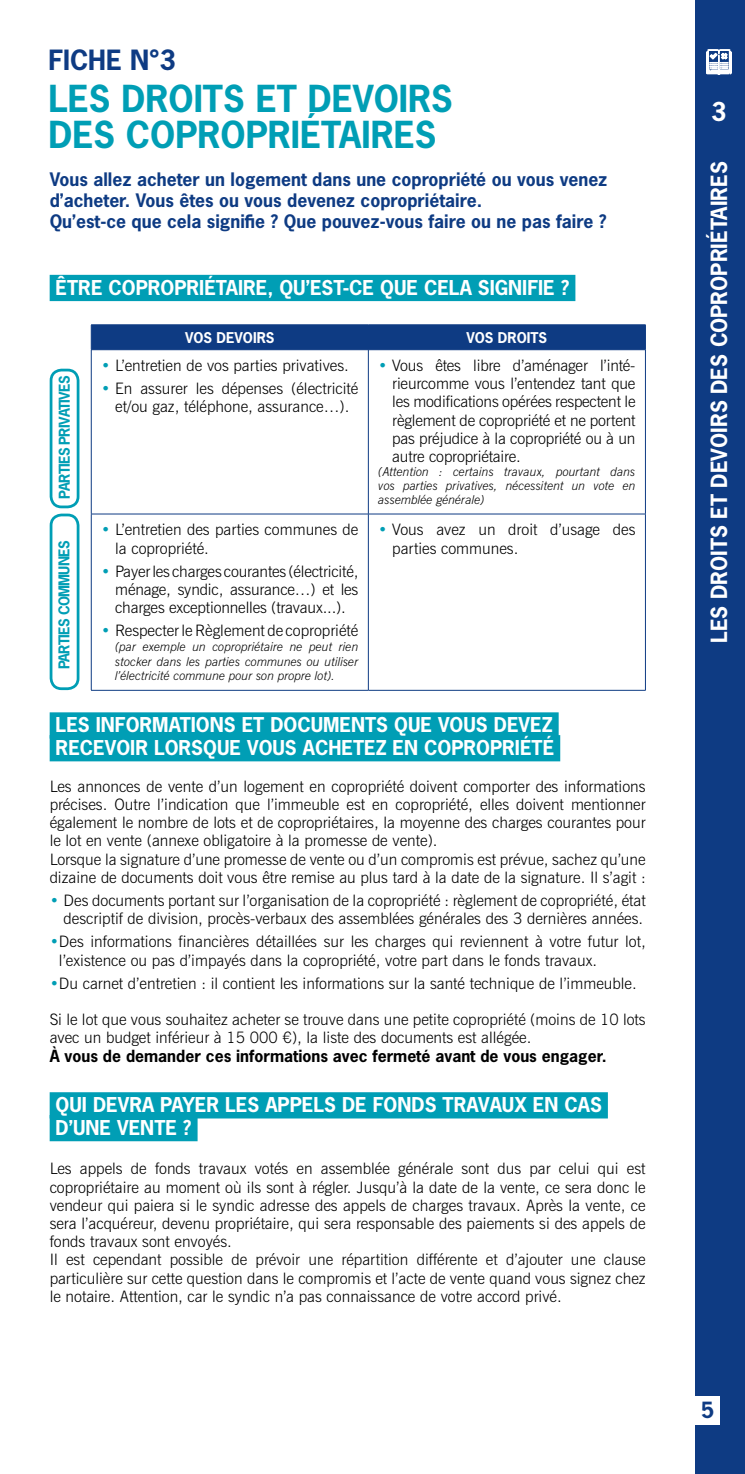
<style>
.page{position:relative;width:745px;height:1474px;background:#fff}
.page>*{position:absolute;margin:0;border:0;box-sizing:border-box;transform-origin:0 0}
.t1{font:700 35px/36.8px "News Gothic Std";color:#009eb5}
.t2{font:700 26.25px "News Gothic Std";color:#0e3b83}
.t3{font:700 24.5px "News Gothic Std";color:#fff}
.t4{font:700 21px "News Gothic Std";color:#fff}
.t5{font:700 21px "News Gothic Std";color:#0e3b83}
.t6{font:700 19.25px/22.8px "News Gothic Std";color:#fff}
.t7{font:700 17.5px/21px "News Gothic Std";color:#0e3b83}
.t8{font:300 15.75px/18.2px "News Gothic BT";color:#000}
.t9{font:700 15.75px "News Gothic Std";color:#000}
.t10{font:700 14px "News Gothic Std";letter-spacing:-.05em;color:#009eb5}
.t11{font:700 14px "News Gothic Std";color:#fff}
.t12{font:italic 300 12.25px/14px "News Gothic BT";color:#000;text-align:justify}
.s1{color:#009eb5}
</style>
<div class="page">
<div style="left:694px;top:0;width:50px;height:1473px;background:#0e3b83"></div>
<div style="left:645px;top:1395px;width:74px;height:29px;background:#fff"></div>
<div style="left:50px;top:275px;width:525px;height:26px;background:#009eb5"></div>
<div style="left:50px;top:712px;width:508px;height:26px;background:#009eb5"></div>
<div style="left:50px;top:735px;width:510px;height:26px;background:#009eb5"></div>
<div style="left:50px;top:1092px;width:557px;height:26px;background:#009eb5"></div>
<div style="left:50px;top:1114px;width:147px;height:27px;background:#009eb5"></div>
<svg style="left:706px;top:50px;width:25px;height:25px"></svg>
<svg style="left:49px;top:368px;width:31px;height:323px"></svg>
<hr style="left:91px;top:324px;width:277px;height:1px;background:#0e3b83">
<hr style="left:368px;top:324px;width:277px;height:1px;background:#0e3b83">
<div style="left:91px;top:325px;width:554px;height:24px;background:#0e3b83"></div>
<hr style="left:91px;top:349px;width:277px;height:1px;background:#0e3b83">
<hr style="left:91px;top:350px;width:1px;height:164px;background:#0e3b83">
<hr style="left:368px;top:349px;width:277px;height:1px;background:#0e3b83">
<hr style="left:368px;top:350px;width:1px;height:164px;background:#0e3b83">
<hr style="left:644px;top:350px;width:1px;height:164px;background:#0e3b83">
<hr style="left:91px;top:513px;width:277px;height:1px;background:#0e3b83">
<hr style="left:91px;top:514px;width:1px;height:176px;background:#0e3b83">
<hr style="left:368px;top:513px;width:277px;height:1px;background:#0e3b83">
<hr style="left:368px;top:514px;width:1px;height:176px;background:#0e3b83">
<hr style="left:644px;top:514px;width:1px;height:176px;background:#0e3b83">
<hr style="left:91px;top:690px;width:277px;height:1px;background:#0e3b83">
<hr style="left:368px;top:690px;width:277px;height:1px;background:#0e3b83">
<h2 class="t2" style="left:48px;top:43px;width:129px">FICHE N°3</h2>
<h1 class="t1" style="left:48px;top:79px;width:406px">LES DROITS ET DEVOIRS<br>DES COPROPRIÉTAIRES</h1>
<p class="t7" style="left:50px;top:169px;width:559px">Vous allez acheter un logement dans une copropriété ou vous venez d’acheter. Vous êtes ou vous devenez copropriétaire.<br>Qu’est-ce que cela signifie ? Que pouvez-vous faire ou ne pas faire ?</p>
<p class="t6" style="left:56px;top:276px;width:515px">ÊTRE COPROPRIÉTAIRE, QU’EST-CE QUE CELA SIGNIFIE ?</p>
<p class="t10" style="left:55px;top:498px;width:124px;rotate:-90deg">PARTIES PRIVATIVES</p>
<p class="t10" style="left:55px;top:669px;width:130px;rotate:-90deg">PARTIES COMMUNES</p>
<p class="t11" style="left:185px;top:328px;width:91px">VOS DEVOIRS</p>
<p class="t11" style="left:466px;top:328px;width:82px">VOS DROITS</p>
<p class="t8" style="left:101px;top:356px;width:249px"><span class="s1">•</span> L’entretien de vos parties privatives.</p>
<p class="t8" style="left:101px;top:379px;width:258px;text-align:center"><span class="s1">•</span> En assurer les dépenses (électricité et/ou gaz, téléphone, assurance…).</p>
<p class="t8" style="left:392px;top:356px;width:244px;text-align:justify;text-indent:-14px"><span class="s1">•</span> Vous êtes libre d’aménager l’inté&shy;rieurcomme vous l’entendez tant que les modifications opérées respectent le règlement de copropriété et ne portent pas préjudice à la copropriété ou à un autre copropriétaire.</p>
<p class="t12" style="left:378px;top:464px;width:258px">(Attention : certains travaux, pourtant dans vos parties privatives, nécessitent un vote en assemblée générale)</p>
<p class="t8" style="left:115px;top:520px;width:244px;text-indent:-14px"><span class="s1">•</span> L’entretien des parties communes de la copropriété.</p>
<p class="t8" style="left:115px;top:562px;width:244px;text-align:justify;text-indent:-14px"><span class="s1">•</span> Payer les charges courantes (électricité, ménage, syndic, assurance…) et les charges exceptionnelles (travaux...).</p>
<p class="t8" style="left:101px;top:621px;width:258px"><span class="s1">•</span> Respecter le Règlement de copropriété</p>
<p class="t12" style="left:115px;top:639px;width:244px;line-height:14.7px">(par exemple un copropriétaire ne peut rien stocker dans les parties communes ou utiliser l’électricité commune pour son propre lot).</p>
<p class="t8" style="left:392px;top:520px;width:244px;text-indent:-14px"><span class="s1">•</span> Vous avez un droit d’usage des parties communes.</p>
<p class="t6" style="left:56px;top:713px;width:499px">LES INFORMATIONS ET DOCUMENTS QUE VOUS DEVEZ<br>RECEVOIR LORSQUE VOUS ACHETEZ EN COPROPRIÉTÉ</p>
<p class="t8" style="left:50px;top:776px;width:597px">Les annonces de vente d’un logement en copropriété doivent comporter des informations précises. Outre l’indication que l’immeuble est en copropriété, elles doivent mentionner également le nombre de lots et de copropriétaires, la moyenne des charges courantes pour le lot en vente (annexe obligatoire à la promesse de vente).<br>Lorsque la signature d’une promesse de vente ou d’un compromis est prévue, sachez qu’une dizaine de documents doit vous être remise au plus tard à la date de la signature. Il s’agit :</p>
<p class="t8" style="left:50px;top:891px;width:597px;text-align:right"><span class="s1">•</span> Des documents portant sur l’organisation de la copropriété : règlement de copropriété, état descriptif de division, procès-verbaux des assemblées générales des 3 dernières années.</p>
<p class="t8" style="left:59px;top:932px;width:588px;text-indent:-9px"><span class="s1">•</span>Des informations financières détaillées sur les charges qui reviennent à votre futur lot, l’existence ou pas d’impayés dans la copropriété, votre part dans le fonds travaux.</p>
<p class="t8" style="left:50px;top:973px;width:588px"><span class="s1">•</span>Du carnet d’entretien : il contient les informations sur la santé technique de l’immeuble.</p>
<p class="t8" style="left:50px;top:1010px;width:597px">Si le lot que vous souhaitez acheter se trouve dans une petite copropriété (moins de 10 lots avec un budget inférieur à 15 000 €), la liste des documents est allégée.</p>
<p class="t9" style="left:50px;top:1045px;width:558px">À vous de demander ces informations avec fermeté avant de vous engager.</p>
<p class="t6" style="left:56px;top:1093px;width:547px">QUI DEVRA PAYER LES APPELS DE FONDS TRAVAUX EN CAS<br>D’UNE VENTE ?</p>
<p class="t8" style="left:50px;top:1159px;width:597px">Les appels de fonds travaux votés en assemblée générale sont dus par celui qui est copropriétaire au moment où ils sont à régler. Jusqu’à la date de la vente, ce sera donc le vendeur qui paiera si le syndic adresse des appels de charges travaux. Après la vente, ce sera l’acquéreur, devenu propriétaire, qui sera responsable des paiements si des appels de fonds travaux sont envoyés.<br>Il est cependant possible de prévoir une répartition différente et d’ajouter une clause particulière sur cette question dans le compromis et l’acte de vente quand vous signez chez le notaire. Attention, car le syndic n’a pas connaissance de votre accord privé.</p>
<h3 class="t3" style="left:710px;top:95px;width:17px">3</h3>
<h3 class="t4" style="left:704px;top:643px;width:483px;rotate:-90deg">LES DROITS ET DEVOIRS DES COPROPRIÉTAIRES</h3>
<h3 class="t5" style="left:700px;top:1396px;width:15px">5</h3>
</div>
